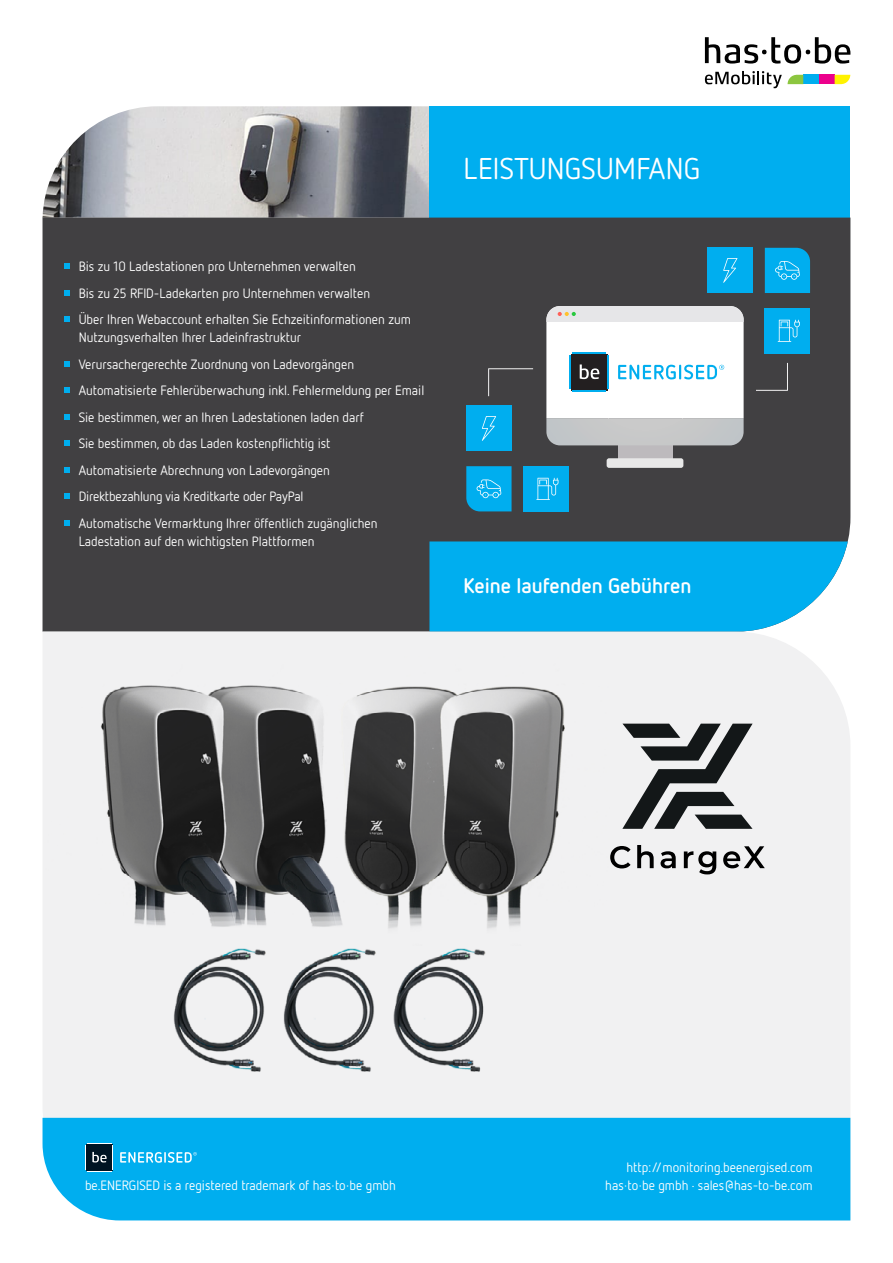
<style>
.page{position:relative;width:893px;height:1263px;background:#fff}
.page>*{position:absolute;margin:0;border:0;box-sizing:border-box;transform-origin:0 0}
.t1{font:30px "Netto OT";letter-spacing:.01em;color:#fff}
.t2{font:700 21px "Netto OT";color:#fff}
.t3{font:13.5px/26.5px "Netto OT";color:#fff}
.t4{font:13.35px "Netto OT";color:#fff}
</style>
<div class="page">
<img style="left:43px;top:106px;width:386px;height:112px">
<div style="left:429px;top:106px;width:421px;height:112px;background:#00aeef"></div>
<div style="left:43px;top:218px;width:807px;height:414px;background:#414042"></div>
<div style="left:765px;top:308px;width:45px;height:45px;background:#00aeef"></div>
<div style="left:708px;top:248px;width:45px;height:45px;background:#00aeef"></div>
<svg style="left:756px;top:363px;width:32px;height:28px"></svg>
<svg style="left:488px;top:368px;width:45px;height:28px"></svg>
<svg style="left:723px;top:258px;width:14px;height:25px"></svg>
<svg style="left:765px;top:248px;width:45px;height:45px;background:#0dafec"></svg>
<svg style="left:466px;top:466px;width:46px;height:45px;background:#0eade9"></svg>
<svg style="left:778px;top:320px;width:22px;height:22px"></svg>
<div style="left:523px;top:466px;width:46px;height:45px;background:#00aeef"></div>
<div style="left:466px;top:406px;width:46px;height:45px;background:#00aeef"></div>
<svg style="left:482px;top:416px;width:14px;height:25px"></svg>
<svg style="left:536px;top:478px;width:22px;height:22px"></svg>
<div style="left:618px;top:445px;width:54px;height:14px;background:#bdbabd"></div>
<svg style="left:546px;top:306px;width:198px;height:139px"></svg>
<div style="left:607px;top:458px;width:76px;height:10px;background:#e8e8e8;border-radius:2px"></div>
<svg style="left:64px;top:263px;width:6px;height:6px"></svg>
<svg style="left:64px;top:290px;width:6px;height:6px"></svg>
<svg style="left:64px;top:316px;width:6px;height:6px"></svg>
<svg style="left:64px;top:361px;width:6px;height:6px"></svg>
<svg style="left:64px;top:387px;width:6px;height:6px"></svg>
<svg style="left:64px;top:414px;width:6px;height:6px"></svg>
<svg style="left:64px;top:440px;width:6px;height:6px"></svg>
<svg style="left:64px;top:467px;width:6px;height:6px"></svg>
<svg style="left:64px;top:493px;width:6px;height:6px"></svg>
<svg style="left:64px;top:520px;width:6px;height:6px"></svg>
<svg style="left:429px;top:541px;width:419px;height:91px;background:#12b2ee"></svg>
<svg style="left:705px;top:37px;width:145px;height:27px"></svg>
<div style="left:803px;top:75px;width:16px;height:9px;background:#00aeef"></div>
<div style="left:819px;top:75px;width:16px;height:9px;background:#ec008c"></div>
<svg style="left:705px;top:71px;width:98px;height:17px"></svg>
<svg style="left:835px;top:75px;width:15px;height:9px"></svg>
<div style="left:43px;top:632px;width:807px;height:486px;background:#f1f1f2"></div>
<svg style="left:642px;top:845px;width:12px;height:23px"></svg>
<svg style="left:660px;top:851px;width:16px;height:17px"></svg>
<svg style="left:684px;top:851px;width:32px;height:23px"></svg>
<svg style="left:723px;top:846px;width:42px;height:22px"></svg>
<svg style="left:642px;top:724px;width:111px;height:105px"></svg>
<img style="left:43px;top:656px;width:599px;height:445px">
<div style="left:43px;top:1118px;width:807px;height:102px;background:#00aeef"></div>
<div style="left:85px;top:1143px;width:112px;height:29px;background:#00aeef"></div>
<svg style="left:85px;top:1143px;width:28px;height:29px"></svg>
<svg style="left:120px;top:1152px;width:77px;height:11px"></svg>
<p class="t3" style="left:79px;top:253px;width:334px">Bis zu 10 Ladestationen pro Unternehmen verwalten<br>Bis zu 25 RFID-Ladekarten pro Unternehmen verwalten<br>Über Ihren Webaccount erhalten Sie Echzeitinformationen zum</p>
<p class="t3" style="left:79px;top:324px;width:347px">Nutzungsverhalten Ihrer Ladeinfrastruktur<br>Verursachergerechte Zuordnung von Ladevorgängen Automatisierte Fehlerüberwachung inkl. Fehlermeldung per Email Sie bestimmen, wer an Ihren Ladestationen laden darf<br>Sie bestimmen, ob das Laden kostenpflichtig ist<br>Automatisierte Abrechnung von Ladevorgängen<br>Direktbezahlung via Kreditkarte oder PayPal<br>Automatische Vermarktung Ihrer öffentlich zugänglichen</p>
<p class="t3" style="left:79px;top:528px;width:237px">Ladestation auf den wichtigsten Plattformen</p>
<h1 class="t1" style="left:464px;top:150px;width:238px">LEISTUNGSUMFANG</h1>
<h2 class="t2" style="left:463px;top:572px;width:229px">Keine laufenden Gebühren</h2>
<p class="t3" style="left:85px;top:1171px;width:312px">be.ENERGISED is a registered trademark of has t o· ·be gmbh</p>
<p class="t3" style="left:626px;top:1153px;width:188px">http://monitoring.beenergised.com</p>
<p class="t4" style="left:692px;top:1174px;width:4px">.</p>
<p class="t3" style="left:605px;top:1171px;width:85px">has t o· ·be gmbh</p>
<p class="t3" style="left:698px;top:1171px;width:116px">sales@has-to-be.com</p>
</div>
